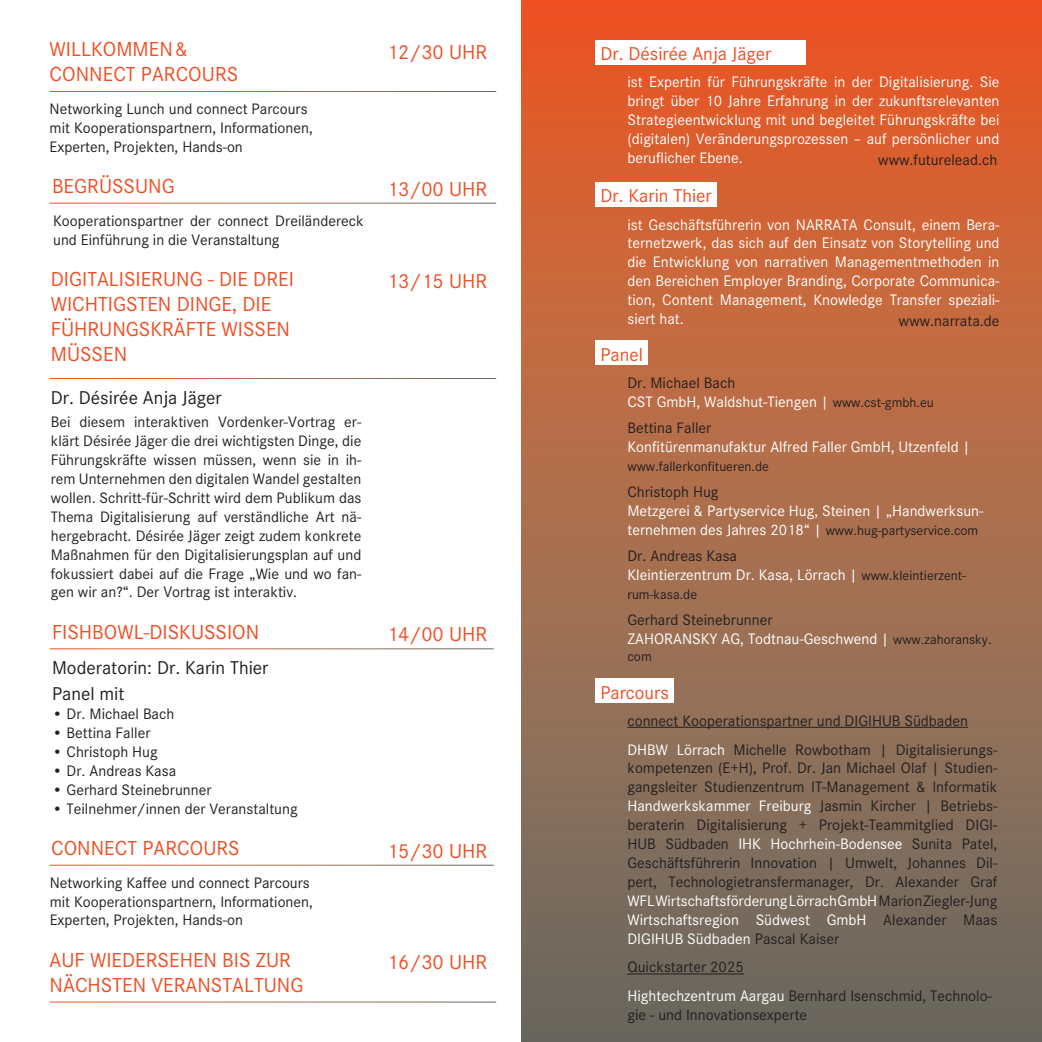
<style>
.page{position:relative;width:1042px;height:1042px;background:#fff}
.page>*{position:absolute;margin:0;border:0;box-sizing:border-box;transform-origin:0 0}
.t1{font:21px/25.2px "Corporate S";color:#f04d22}
.t2{font:19.25px "Corporate S";color:#231f20}
.t3{font:19.25px "Corporate S";color:#f04d22}
.t4{font:15.75px/18.9px "Corporate S";color:#231f20}
.t5{font:15.75px/18.9px "Corporate S";color:#fff}
.t6{font:14px "Corporate S";color:#231f20}
.s1{color:#231f20}
.s2{font-size:14px;color:#231f20}
.s3{color:#fff}
</style>
<div class="page">
<div style="left:521px;top:0;width:521px;height:1042px;background:linear-gradient(to bottom,#ee5f2a,#687269)"></div>
<div style="left:595px;top:182px;width:122px;height:25px;background:#fff"></div>
<div style="left:595px;top:40px;width:211px;height:25px;background:#fff"></div>
<div style="left:595px;top:340px;width:53px;height:25px;background:#fff"></div>
<div style="left:595px;top:678px;width:79px;height:25px;background:#fff"></div>
<hr style="left:627px;top:727px;width:341px;height:1px;background:#231f20">
<hr style="left:627px;top:973px;width:117px;height:1px;background:#231f20">
<p class="t1" style="left:50px;top:37px;width:190px">WILLKOMMEN&amp;<br>CONNECT PARCOURS</p>
<p class="t4" style="left:50px;top:99px;width:259px">Networking Lunch und connect Parcours</p>
<p class="t4" style="left:50px;top:118px;width:265px">mit Kooperationspartnern, Informationen,</p>
<p class="t4" style="left:50px;top:137px;width:195px">Experten, Projekten, Hands-on</p>
<p class="t1" style="left:52px;top:174px;width:124px">BEGRÜSSUNG</p>
<p class="t4" style="left:53px;top:211px;width:312px">Kooperationspartner der connect Dreiländereck und Einführung in die Veranstaltung</p>
<p class="t1" style="left:51px;top:266px;width:245px">DIGITALISIERUNG - DIE DREI<br>WICHTIGSTEN DINGE, DIE</p>
<p class="t1" style="left:51px;top:317px;width:241px">FÜHRUNGSKRÄFTE WISSEN<br>MÜSSEN</p>
<p class="t2" style="left:51px;top:386px;width:173px">Dr. Désirée Anja Jäger</p>
<p class="t4" style="left:51px;top:413px;width:312px;text-align:justify">Bei diesem interaktiven Vordenker-Vortrag er&shy;klärt Désirée Jäger die drei wichtigsten Dinge, die Führungskräfte wissen müssen, wenn sie in ih&shy;rem Unternehmen den digitalen Wandel gestalten wollen. Schritt-für-Schritt wird dem Publikum das Thema Digitalisierung auf verständliche Art nä&shy;hergebracht. Désirée Jäger zeigt zudem konkrete Maßnahmen für den Digitalisierungsplan auf und fokussiert dabei auf die Frage „Wie und wo fan&shy;gen wir an?“. Der Vortrag ist interaktiv.</p>
<p class="t1" style="left:52px;top:619px;width:209px">FISHBOWL-DISKUSSION</p>
<p class="t2" style="left:52px;top:657px;width:218px">Moderatorin: Dr. Karin Thier</p>
<p class="t2" style="left:52px;top:683px;width:74px">Panel mit</p>
<p class="t4" style="left:52px;top:705px;width:124px">• Dr. Michael Bach</p>
<p class="t4" style="left:52px;top:723px;width:100px">• Bettina Faller</p>
<p class="t4" style="left:52px;top:742px;width:107px">• Christoph Hug</p>
<p class="t4" style="left:52px;top:761px;width:126px">• Dr. Andreas Kasa</p>
<p class="t4" style="left:52px;top:780px;width:161px">• Gerhard Steinebrunner</p>
<p class="t4" style="left:52px;top:799px;width:247px">• Teilnehmer/innen der Veranstaltung</p>
<p class="t1" style="left:51px;top:835px;width:190px">CONNECT PARCOURS</p>
<p class="t4" style="left:50px;top:873px;width:262px">Networking Kaffee und connect Parcours</p>
<p class="t4" style="left:50px;top:892px;width:265px">mit Kooperationspartnern, Informationen,</p>
<p class="t4" style="left:50px;top:911px;width:195px">Experten, Projekten, Hands-on</p>
<p class="t1" style="left:50px;top:947px;width:255px">AUF WIEDERSEHEN BIS ZUR<br>NÄCHSTEN VERANSTALTUNG</p>
<p class="t1" style="left:387px;top:39px;width:102px">12/30 UHR</p>
<p class="t1" style="left:387px;top:176px;width:102px">13/00 UHR</p>
<p class="t1" style="left:387px;top:269px;width:102px">13/15 UHR</p>
<p class="t1" style="left:387px;top:622px;width:102px">14/00 UHR</p>
<p class="t1" style="left:387px;top:838px;width:102px">15/30 UHR</p>
<p class="t1" style="left:387px;top:950px;width:102px">16/30 UHR</p>
<p class="t3" style="left:600px;top:42px;width:173px">Dr. Désirée Anja Jäger</p>
<p class="t5" style="left:627px;top:72px;width:374px;text-align:justify">ist Expertin für Führungskräfte in der Digitalisierung. Sie bringt über 10 Jahre Erfahrung in der zukunftsrelevanten Strategieentwicklung mit und begleitet Führungskräfte bei (digitalen) Veränderungsprozessen – auf persönlicher und beruflicher Ebene.</p>
<p class="t4" style="left:878px;top:150px;width:121px">www.futurelead.ch</p>
<p class="t3" style="left:600px;top:185px;width:113px">Dr. Karin Thier</p>
<p class="t5" style="left:627px;top:215px;width:374px;text-align:justify">ist Geschäftsführerin von NARRATA Consult, einem Bera&shy;ternetzwerk, das sich auf den Einsatz von Storytelling und die Entwicklung von narrativen Managementmethoden in den Bereichen Employer Branding, Corporate Communica&shy;tion, Content Management, Knowledge Transfer speziali&shy;siert hat.</p>
<p class="t4" style="left:899px;top:311px;width:102px">www.narrata.de</p>
<p class="t3" style="left:600px;top:343px;width:44px">Panel</p>
<p class="t5" style="left:627px;top:373px;width:308px"><span class="s1">Dr. Michael Bach<br></span>CST GmbH, Waldshut-Tiengen | <span class="s2">www.cst-gmbh.eu</span></p>
<p class="t5" style="left:627px;top:418px;width:344px"><span class="s1">Bettina Faller<br></span>Konfitürenmanufaktur Alfred Faller GmbH, Utzenfeld |</p>
<p class="t6" style="left:627px;top:458px;width:143px">www.fallerkonfitueren.de</p>
<p class="t5" style="left:627px;top:482px;width:357px"><span class="s1">Christoph Hug<br></span>Metzgerei &amp; Partyservice Hug, Steinen | „Handwerksun&shy;ternehmen des Jahres 2018“ | <span class="s2">www.hug-partyservice.com</span></p>
<p class="t4" style="left:627px;top:547px;width:111px">Dr. Andreas Kasa</p>
<p class="t5" style="left:627px;top:565px;width:340px">Kleintierzentrum Dr. Kasa, Lörrach | <span class="s2">www.kleintierzent-</span></p>
<p class="t6" style="left:627px;top:586px;width:71px">rum-kasa.de</p>
<p class="t5" style="left:627px;top:611px;width:366px"><span class="s1">Gerhard Steinebrunner<br></span>ZAHORANSKY AG, Todtnau-Geschwend | <span class="s2">www.zahoransky.</span></p>
<p class="t6" style="left:627px;top:648px;width:26px">com</p>
<p class="t3" style="left:600px;top:681px;width:70px">Parcours</p>
<p class="t4" style="left:627px;top:711px;width:342px">connect Kooperationspartner und DIGIHUB Südbaden</p>
<p class="t4" style="left:627px;top:740px;width:371px;text-align:justify"><span class="s3">DHBW Lörrach</span> Michelle Rowbotham | Digitalisierungs&shy;kompetenzen (E+H), Prof. Dr. Jan Michael Olaf | Studien&shy;gangsleiter Studienzentrum IT-Management &amp; Informatik <span class="s3">Handwerkskammer Freiburg</span> Jasmin Kircher | Betriebs&shy;beraterin Digitalisierung + Projekt-Teammitglied DIGI-HUB Südbaden <span class="s3">IHK Hochrhein-Bodensee</span> Sunita Patel, Geschäftsführerin Innovation | Umwelt, Johannes Dil&shy;pert, Technologietransfermanager, Dr. Alexander Graf <span class="s3">WFL Wirtschaftsförderung Lörrach GmbH</span> Marion Ziegler-Jung <span class="s3">Wirtschaftsregion Südwest GmbH</span> Alexander Maas <span class="s3">DIGIHUB Südbaden</span> Pascal Kaiser</p>
<p class="t4" style="left:627px;top:958px;width:118px">Quickstarter 2025</p>
<p class="t4" style="left:627px;top:986px;width:366px"><span class="s3">Hightechzentrum Aargau</span> Bernhard Isenschmid, Technolo&shy;gie - und Innovationsexperte</p>
</div>
